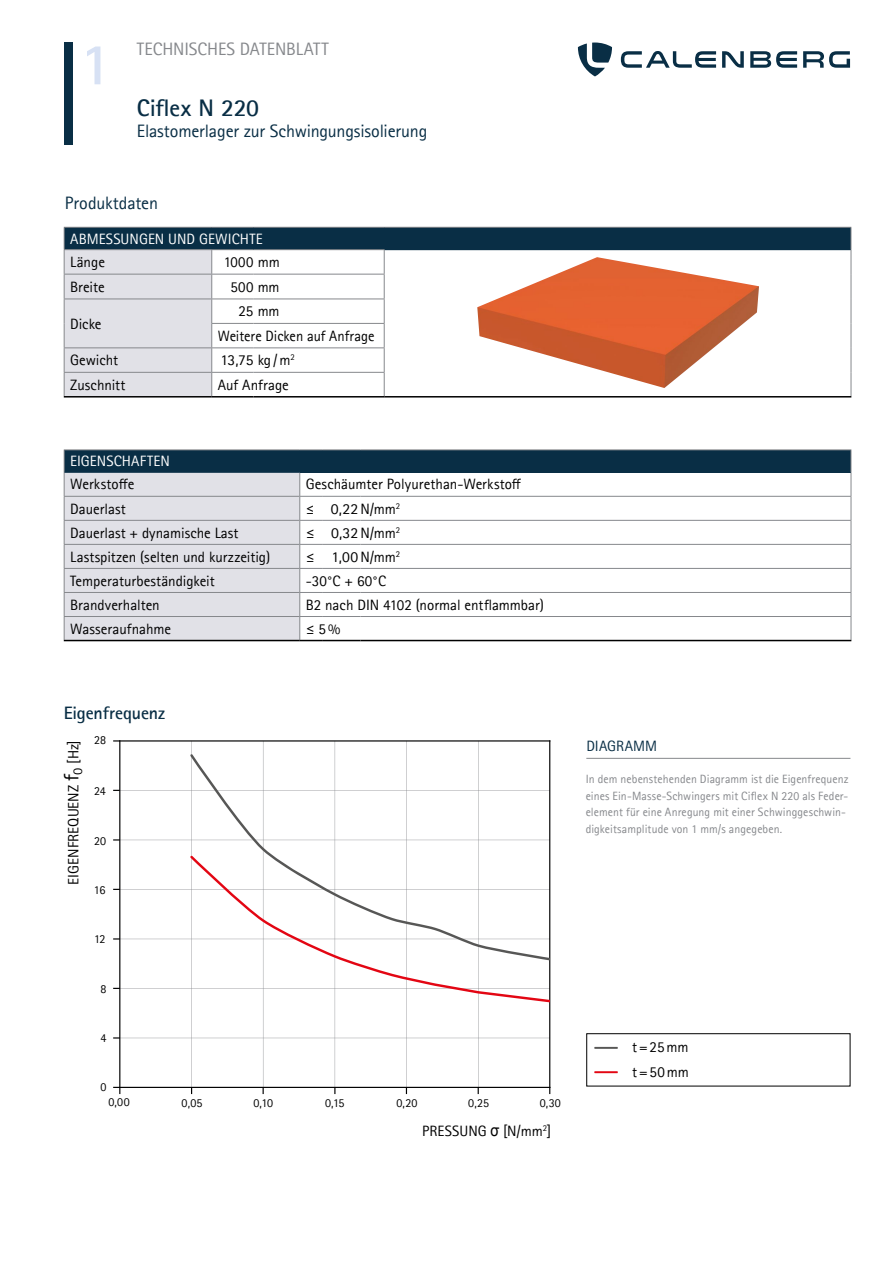
<style>
.page{position:relative;width:893px;height:1263px;background:#fff}
.page>*{position:absolute;margin:0;border:0;box-sizing:border-box;transform-origin:0 0}
.t1{font:700 59.55px "Rotis Sans Serif Pro";color:#d7e1f4}
.t2{font:700 24px "Rotis Sans Serif Pro";letter-spacing:-.015em;color:#092e45}
.t3{font:18px "Rotis Sans Serif Pro";letter-spacing:-.01em;color:#092e45}
.t4{font:18px "Rotis Sans Serif Pro";letter-spacing:-.01em;color:#86888c}
.t5{font:700 18px "Rotis Sans Serif Pro";letter-spacing:-.01em;color:#092e45}
.t6{font:15px/25.2px "Rotis Sans Serif Pro";color:#000}
.t7{font:15px "Rotis Sans Serif Pro";letter-spacing:.005em;color:#fff}
.t8{font:15px "Rotis Sans Serif Pro";color:#000;scale:1.04 1}
.t9{font:15px "Rotis Sans Serif Pro";color:#000;scale:1.05 1}
.t10{font:15px "Rotis Sans Serif Pro";letter-spacing:.005em;color:#092e45}
.t11{font:12px/16.5px "Rotis Sans Serif Pro";letter-spacing:.005em;color:#86888c}
.t12{font:12px "Rotis Sans Serif Pro";color:#000}
.s1{font-size:21px}
.s2{font-family:"Arial Narrow";font-size:16.5px}
</style>
<div class="page">
<div style="left:64px;top:43px;width:8px;height:102px;background:#092e45"></div>
<svg style="left:621px;top:51px;width:229px;height:17px"></svg>
<svg style="left:578px;top:43px;width:34px;height:33px"></svg>
<hr style="left:586px;top:758px;width:264px;height:1px;background:#86888c">
<img style="left:477px;top:257px;width:282px;height:131px">
<hr style="left:594px;top:1047px;width:24px;height:2px;background:#575756">
<hr style="left:594px;top:1071px;width:24px;height:2px;background:#e30613">
<div style="left:586px;top:1033px;width:264px;height:53px;border:1px solid #000"></div>
<div style="left:64px;top:450px;width:787px;height:22px;background:#092e45"></div>
<hr style="left:322px;top:449px;width:38px;height:1px;background:#86888c">
<hr style="left:360px;top:449px;width:491px;height:1px;background:#86888c">
<hr style="left:322px;top:496px;width:38px;height:1px;background:#86888c">
<hr style="left:360px;top:496px;width:491px;height:1px;background:#86888c">
<hr style="left:322px;top:472px;width:38px;height:1px;background:#092e45">
<hr style="left:360px;top:472px;width:491px;height:1px;background:#092e45">
<hr style="left:322px;top:520px;width:38px;height:1px;background:#86888c">
<hr style="left:360px;top:520px;width:491px;height:1px;background:#86888c">
<hr style="left:322px;top:544px;width:38px;height:1px;background:#86888c">
<hr style="left:360px;top:544px;width:491px;height:1px;background:#86888c">
<hr style="left:322px;top:568px;width:38px;height:1px;background:#86888c">
<hr style="left:360px;top:568px;width:491px;height:1px;background:#86888c">
<hr style="left:322px;top:592px;width:38px;height:1px;background:#86888c">
<hr style="left:360px;top:592px;width:491px;height:1px;background:#86888c">
<hr style="left:322px;top:616px;width:38px;height:1px;background:#86888c">
<hr style="left:360px;top:616px;width:491px;height:1px;background:#86888c">
<svg style="left:851px;top:450px;width:1px;height:190px"></svg>
<svg style="left:64px;top:449px;width:258px;height:192px"></svg>
<hr style="left:322px;top:640px;width:38px;height:1px;background:#000">
<hr style="left:360px;top:640px;width:491px;height:1px;background:#000">
<div style="left:64px;top:227px;width:787px;height:23px;background:#092e45"></div>
<hr style="left:64px;top:227px;width:148px;height:1px;background:#86888c">
<hr style="left:212px;top:227px;width:41px;height:1px;background:#86888c">
<hr style="left:253px;top:227px;width:131px;height:1px;background:#86888c">
<hr style="left:384px;top:227px;width:467px;height:1px;background:#86888c">
<svg style="left:64px;top:228px;width:148px;height:168px;background:#c3c8d0"></svg>
<svg style="left:384px;top:250px;width:1px;height:146px"></svg>
<hr style="left:64px;top:396px;width:148px;height:1px;background:#000">
<hr style="left:212px;top:396px;width:41px;height:1px;background:#000">
<hr style="left:253px;top:396px;width:131px;height:1px;background:#000">
<hr style="left:384px;top:396px;width:467px;height:1px;background:#000">
<hr style="left:64px;top:249px;width:148px;height:1px;background:#86888c">
<hr style="left:212px;top:249px;width:41px;height:1px;background:#86888c">
<hr style="left:253px;top:249px;width:132px;height:1px;background:#86888c">
<hr style="left:64px;top:274px;width:148px;height:1px;background:#86888c">
<hr style="left:64px;top:299px;width:148px;height:1px;background:#86888c">
<hr style="left:64px;top:347px;width:148px;height:1px;background:#86888c">
<hr style="left:212px;top:274px;width:41px;height:1px;background:#86888c">
<hr style="left:253px;top:274px;width:132px;height:1px;background:#86888c">
<hr style="left:212px;top:299px;width:41px;height:1px;background:#86888c">
<hr style="left:253px;top:299px;width:132px;height:1px;background:#86888c">
<hr style="left:211px;top:323px;width:42px;height:1px;background:#86888c">
<hr style="left:253px;top:323px;width:132px;height:1px;background:#86888c">
<hr style="left:212px;top:347px;width:41px;height:1px;background:#86888c">
<hr style="left:253px;top:347px;width:132px;height:1px;background:#86888c">
<hr style="left:64px;top:372px;width:148px;height:1px;background:#86888c">
<hr style="left:212px;top:372px;width:41px;height:1px;background:#86888c">
<hr style="left:253px;top:372px;width:132px;height:1px;background:#86888c">
<svg style="left:851px;top:228px;width:1px;height:168px"></svg>
<svg style="left:120px;top:741px;width:429px;height:346px"></svg>
<hr style="left:119px;top:1087px;width:431px;height:1px;background:#000">
<hr style="left:119px;top:740px;width:431px;height:1px;background:#000">
<hr style="left:549px;top:740px;width:1px;height:348px;background:#000">
<hr style="left:119px;top:740px;width:1px;height:348px;background:#000">
<svg style="left:113px;top:1087px;width:7px;height:7px"></svg>
<svg style="left:190px;top:754px;width:360px;height:102px"></svg>
<svg style="left:190px;top:856px;width:360px;height:146px"></svg>
<h1 class="t1" style="left:80px;top:26px;width:34px">1</h1>
<p class="t4" style="left:137px;top:38px;width:193px">TECHNISCHES DATENBLATT</p>
<h2 class="t2" style="left:137px;top:92px;width:124px">Ciflex N 220</h2>
<p class="t3" style="left:137px;top:121px;width:292px">Elastomerlager zur Schwingungsisolierung</p>
<p class="t3" style="left:65px;top:192px;width:95px">Produktdaten</p>
<p class="t7" style="left:70px;top:230px;width:194px">ABMESSUNGEN UND GEWICHTE</p>
<p class="t6" style="left:70px;top:250px;width:36px">Länge</p>
<p class="t6" style="left:224px;top:250px;width:58px">1000 mm</p>
<p class="t6" style="left:70px;top:274px;width:36px">Breite</p>
<p class="t6" style="left:230px;top:274px;width:51px">500 mm</p>
<p class="t6" style="left:70px;top:311px;width:33px">Dicke</p>
<p class="t6" style="left:218px;top:299px;width:158px;line-height:24.5px;text-indent:21px">25 mm<br>Weitere Dicken auf Anfrage</p>
<p class="t6" style="left:70px;top:348px;width:50px">Gewicht</p>
<p class="t6" style="left:221px;top:348px;width:76px">13,75 kg /m<sup>2</sup></p>
<p class="t6" style="left:70px;top:372px;width:57px">Zuschnitt</p>
<p class="t6" style="left:218px;top:372px;width:73px">Auf Anfrage</p>
<p class="t7" style="left:70px;top:452px;width:101px">EIGENSCHAFTEN</p>
<p class="t6" style="left:70px;top:472px;width:66px">Werkstoffe</p>
<p class="t6" style="left:306px;top:472px;width:217px">Geschäumter Polyurethan-Werkstoff</p>
<p class="t6" style="left:70px;top:496px;width:57px">Dauerlast</p>
<p class="t6" style="left:306px;top:496px;width:96px">≤ 0,22N/mm<sup>2</sup></p>
<p class="t6" style="left:70px;top:520px;width:170px">Dauerlast + dynamische Last</p>
<p class="t9" style="left:306px;top:524px;width:91px">≤ 0,32N/mm<sup>2</sup></p>
<p class="t6" style="left:70px;top:544px;width:202px">Lastspitzen (selten und kurzzeitig)</p>
<p class="t8" style="left:306px;top:548px;width:92px">≤ 1,00N/mm<sup>2</sup></p>
<p class="t6" style="left:70px;top:568px;width:146px">Temperaturbeständigkeit</p>
<p class="t6" style="left:306px;top:568px;width:82px">-30°C + 60°C</p>
<p class="t6" style="left:70px;top:592px;width:91px">Brandverhalten</p>
<p class="t6" style="left:306px;top:592px;width:240px">B2 nach DIN 4102 (normal entflammbar)</p>
<p class="t6" style="left:70px;top:616px;width:103px">Wasseraufnahme</p>
<p class="t8" style="left:306px;top:620px;width:35px">≤ 5%</p>
<p class="t5" style="left:64px;top:701px;width:103px">Eigenfrequenz</p>
<p class="t6" style="left:61px;top:884px;width:146px;rotate:-90deg">EIGENFREQUENZ <span class="s1">f</span><sub>O</sub> [Hz]</p>
<p class="t12" style="left:94px;top:733px;width:14px">28</p>
<p class="t12" style="left:94px;top:783px;width:13px">24</p>
<p class="t12" style="left:94px;top:833px;width:14px">20</p>
<p class="t12" style="left:94px;top:882px;width:13px">16</p>
<p class="t12" style="left:94px;top:931px;width:13px">12</p>
<p class="t12" style="left:100px;top:981px;width:7px">8</p>
<p class="t12" style="left:100px;top:1030px;width:7px">4</p>
<p class="t12" style="left:100px;top:1079px;width:7px">0</p>
<p class="t12" style="left:108px;top:1095px;width:23px">0,00</p>
<p class="t12" style="left:182px;top:1095px;width:23px">0,05</p>
<p class="t12" style="left:253px;top:1095px;width:21px">0,10</p>
<p class="t12" style="left:325px;top:1095px;width:21px">0,15</p>
<p class="t12" style="left:396px;top:1095px;width:23px">0,20</p>
<p class="t12" style="left:468px;top:1095px;width:23px">0,25</p>
<p class="t12" style="left:540px;top:1095px;width:23px">0,30</p>
<p class="t6" style="left:422px;top:1118px;width:131px">PRESSUNG <span class="s2">σ</span> [N/mm<sup>2</sup>]</p>
<p class="t10" style="left:586px;top:736px;width:72px">DIAGRAMM</p>
<p class="t11" style="left:586px;top:771px;width:264px">In dem nebenstehenden Diagramm ist die Eigenfrequenz eines Ein-Masse-Schwingers mit Ciflex N 220 als Feder&shy;element für eine Anregung mit einer Schwinggeschwin&shy;digkeitsamplitude von 1 mm/s angegeben.</p>
<p class="t6" style="left:632px;top:1034px;width:58px">t=25mm t=50mm</p>
</div>
